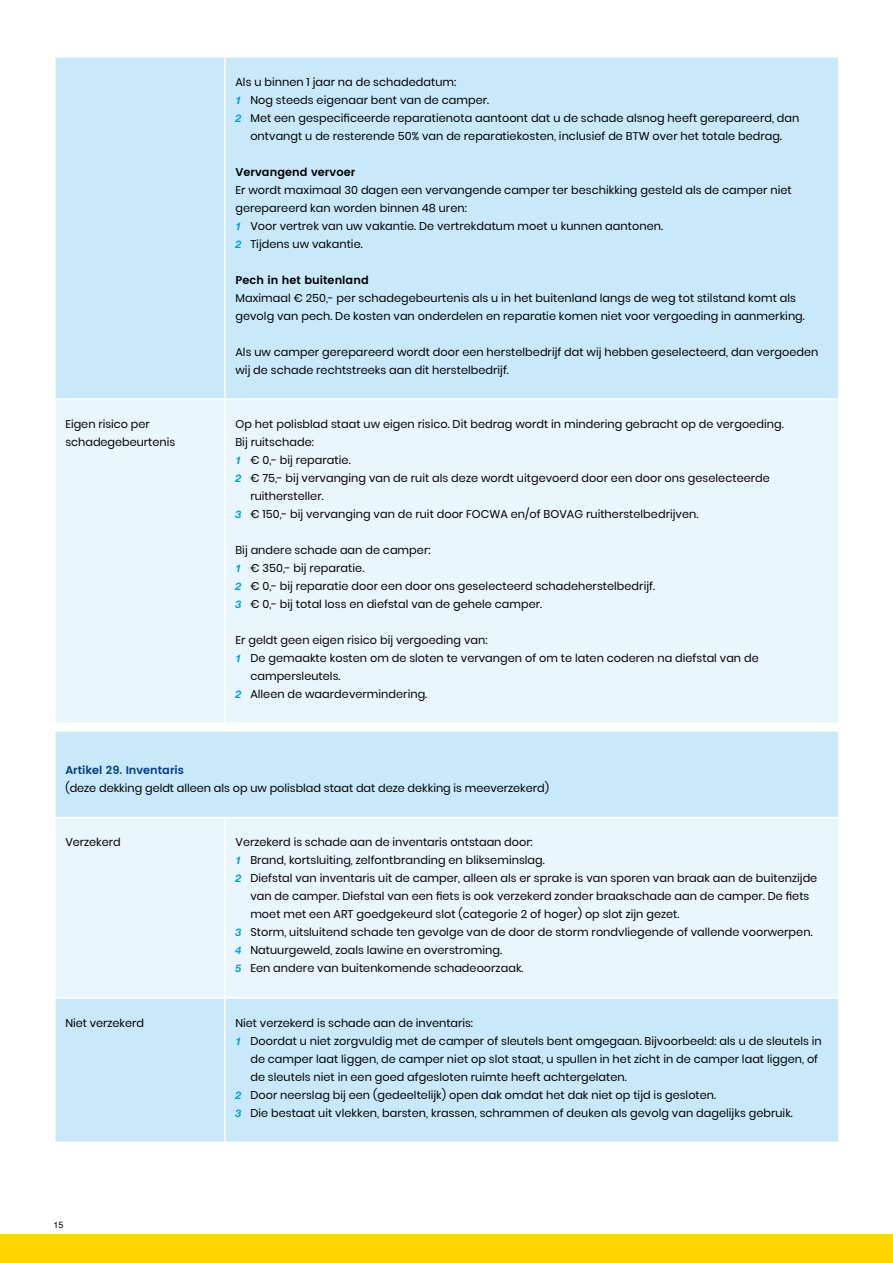
<style>
.page{position:relative;width:893px;height:1263px;background:#fff}
.page>*{position:absolute;margin:0;border:0;box-sizing:border-box;transform-origin:0 0}
.t1{font:11.25px/18px "Poppins";letter-spacing:.005em;color:#000}
.t2{font:600 11.25px "Poppins";letter-spacing:.005em;color:#000}
.t3{font:600 11.25px "Poppins";color:#023f86}
.t4{font:9px "Helvetica";color:#000}
.s1{font-family:"Helvetica Neue LT Std";font-weight:700;font-style:italic;font-size:10.5px;color:#009fe3}
</style>
<div class="page">
<div style="left:0;top:1234px;width:893px;height:29px;background:#ffd500"></div>
<div style="left:56px;top:58px;width:782px;height:340px;background:#c9e9fb"></div>
<div style="left:56px;top:400px;width:782px;height:323px;background:#eaf6fe"></div>
<hr style="left:224px;top:58px;width:2px;height:340px;background:#fff">
<hr style="left:224px;top:400px;width:2px;height:323px;background:#fff">
<div style="left:56px;top:732px;width:782px;height:409px;background:#c9e9fb"></div>
<div style="left:56px;top:818px;width:782px;height:179px;background:#eaf6fe"></div>
<hr style="left:54px;top:817px;width:171px;height:1px;background:#fff">
<hr style="left:225px;top:817px;width:615px;height:1px;background:#fff">
<hr style="left:54px;top:997px;width:171px;height:2px;background:#fff">
<hr style="left:225px;top:997px;width:615px;height:2px;background:#fff">
<hr style="left:224px;top:999px;width:2px;height:142px;background:#fff">
<hr style="left:224px;top:818px;width:2px;height:179px;background:#fff">
<p class="t1" style="left:235px;top:73px;width:222px">Als u binnen 1 jaar na de schadedatum:</p>
<p class="t1" style="left:235px;top:91px;width:255px"><span class="s1">1</span> Nog steeds eigenaar bent van de camper.</p>
<p class="t1" style="left:235px;top:109px;width:565px"><span class="s1">2</span> Met een gespecificeerde reparatienota aantoont dat u de schade alsnog heeft gerepareerd, dan</p>
<p class="t1" style="left:250px;top:127px;width:533px">ontvangt u de resterende 50% van de reparatiekosten, inclusief de BTW over het totale bedrag.</p>
<p class="t2" style="left:235px;top:163px;width:121px">Vervangend vervoer</p>
<p class="t1" style="left:235px;top:181px;width:558px">Er wordt maximaal 30 dagen een vervangende camper ter beschikking gesteld als de camper niet gerepareerd kan worden binnen 48 uren:<br><span class="s1">1</span> Voor vertrek van uw vakantie. De vertrekdatum moet u kunnen aantonen.<br><span class="s1">2</span> Tijdens uw vakantie.</p>
<p class="t2" style="left:235px;top:271px;width:135px">Pech in het buitenland</p>
<p class="t1" style="left:235px;top:289px;width:571px">Maximaal € 250,- per schadegebeurtenis als u in het buitenland langs de weg tot stilstand komt als gevolg van pech. De kosten van onderdelen en reparatie komen niet voor vergoeding in aanmerking.</p>
<p class="t1" style="left:235px;top:343px;width:584px">Als uw camper gerepareerd wordt door een herstelbedrijf dat wij hebben geselecteerd, dan vergoeden wij de schade rechtstreeks aan dit herstelbedrijf.</p>
<p class="t1" style="left:65px;top:415px;width:111px">Eigen risico per schadegebeurtenis</p>
<p class="t1" style="left:235px;top:415px;width:550px">Op het polisblad staat uw eigen risico. Dit bedrag wordt in mindering gebracht op de vergoeding.</p>
<p class="t1" style="left:235px;top:433px;width:80px">Bij ruitschade:</p>
<p class="t1" style="left:235px;top:451px;width:117px"><span class="s1">1</span> € 0,- bij reparatie.</p>
<p class="t1" style="left:235px;top:469px;width:536px"><span class="s1">2</span> € 75,- bij vervanging van de ruit als deze wordt uitgevoerd door een door ons geselecteerde</p>
<p class="t1" style="left:250px;top:487px;width:75px">ruithersteller.</p>
<p class="t1" style="left:235px;top:505px;width:464px"><span class="s1">3</span> € 150,- bij vervanging van de ruit door FOCWA en/of BOVAG ruitherstelbedrijven.</p>
<p class="t1" style="left:235px;top:541px;width:421px">Bij andere schade aan de camper:<br><span class="s1">1</span> € 350,- bij reparatie.<br><span class="s1">2</span> € 0,- bij reparatie door een door ons geselecteerd schadeherstelbedrijf.<br><span class="s1">3</span> € 0,- bij total loss en diefstal van de gehele camper.</p>
<p class="t1" style="left:235px;top:631px;width:254px">Er geldt geen eigen risico bij vergoeding van:</p>
<p class="t1" style="left:235px;top:649px;width:525px"><span class="s1">1</span> De gemaakte kosten om de sloten te vervangen of om te laten coderen na diefstal van de</p>
<p class="t1" style="left:250px;top:667px;width:92px">campersleutels.</p>
<p class="t1" style="left:235px;top:685px;width:193px"><span class="s1">2</span> Alleen de waardevermindering.</p>
<p class="t3" style="left:65px;top:762px;width:120px">Artikel 29. Inventaris</p>
<p class="t1" style="left:65px;top:779px;width:485px">(deze dekking geldt alleen als op uw polisblad staat dat deze dekking is meeverzekerd)</p>
<p class="t1" style="left:65px;top:833px;width:57px">Verzekerd</p>
<p class="t1" style="left:235px;top:833px;width:299px">Verzekerd is schade aan de inventaris ontstaan door:</p>
<p class="t1" style="left:235px;top:851px;width:311px"><span class="s1">1</span> Brand, kortsluiting, zelfontbranding en blikseminslag.</p>
<p class="t1" style="left:235px;top:869px;width:583px"><span class="s1">2</span> Diefstal van inventaris uit de camper, alleen als er sprake is van sporen van braak aan de buitenzijde</p>
<p class="t1" style="left:250px;top:887px;width:560px">van de camper. Diefstal van een fiets is ook verzekerd zonder braakschade aan de camper. De fiets</p>
<p class="t1" style="left:250px;top:905px;width:431px">moet met een ART goedgekeurd slot (categorie 2 of hoger) op slot zijn gezet.</p>
<p class="t1" style="left:235px;top:923px;width:579px"><span class="s1">3</span> Storm, uitsluitend schade ten gevolge van de door de storm rondvliegende of vallende voorwerpen.</p>
<p class="t1" style="left:235px;top:941px;width:268px"><span class="s1">4</span> Natuurgeweld, zoals lawine en overstroming.</p>
<p class="t1" style="left:235px;top:959px;width:290px"><span class="s1">5</span> Een andere van buitenkomende schadeoorzaak.</p>
<p class="t1" style="left:65px;top:1014px;width:80px">Niet verzekerd</p>
<p class="t1" style="left:235px;top:1014px;width:239px">Niet verzekerd is schade aan de inventaris:</p>
<p class="t1" style="left:235px;top:1032px;width:588px"><span class="s1">1</span> Doordat u niet zorgvuldig met de camper of sleutels bent omgegaan. Bijvoorbeeld: als u de sleutels in</p>
<p class="t1" style="left:250px;top:1050px;width:569px">de camper laat liggen, de camper niet op slot staat, u spullen in het zicht in de camper laat liggen, of</p>
<p class="t1" style="left:250px;top:1068px;width:378px">de sleutels niet in een goed afgesloten ruimte heeft achtergelaten.</p>
<p class="t1" style="left:235px;top:1086px;width:482px"><span class="s1">2</span> Door neerslag bij een (gedeeltelijk) open dak omdat het dak niet op tijd is gesloten.</p>
<p class="t1" style="left:235px;top:1104px;width:559px"><span class="s1">3</span> Die bestaat uit vlekken, barsten, krassen, schrammen of deuken als gevolg van dagelijks gebruik.</p>
<p class="t4" style="left:54px;top:1219px;width:11px">15</p>
</div>
